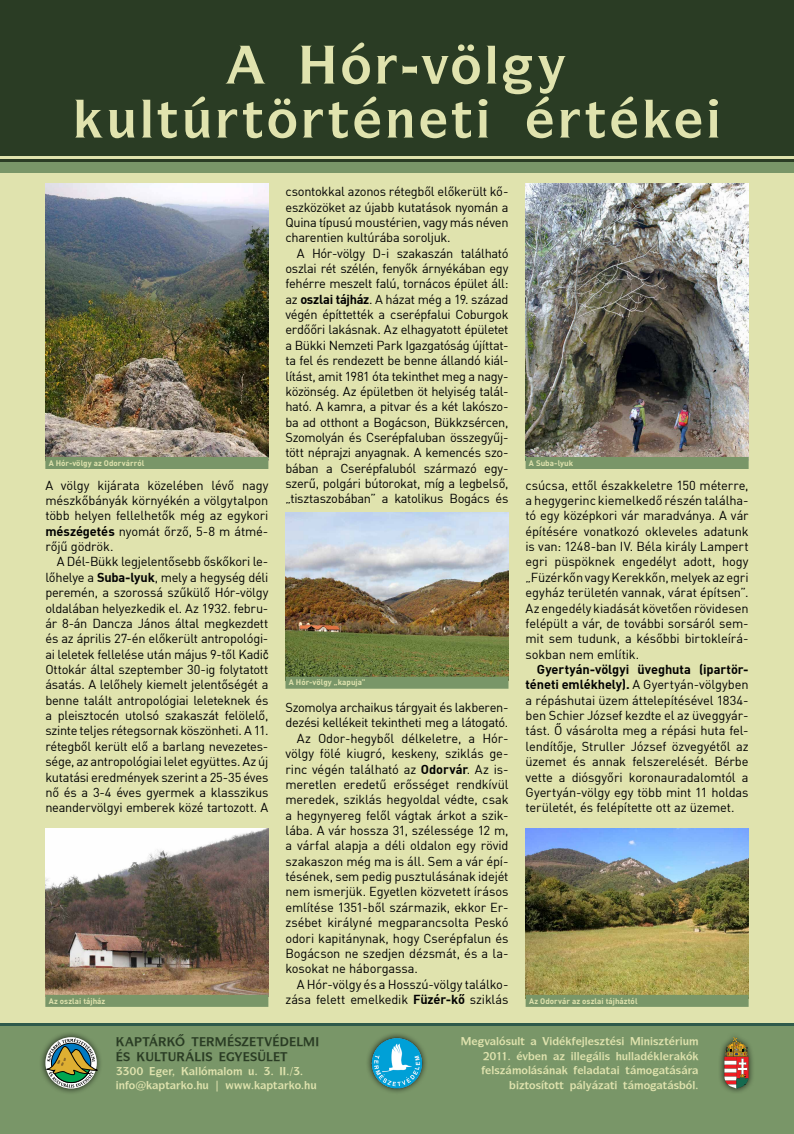
<style>
.page{position:relative;width:794px;height:1134px;background:#fff}
.page>*{position:absolute;margin:0;border:0;box-sizing:border-box;transform-origin:0 0}
.t1{font:700 52px "Symbol PFL";color:#e0e3ae}
.t2{font:12.8px/15.4px "Din";letter-spacing:-.015em;color:#000;text-align:justify}
.t3{font:700 10.8px "Symbol PFL";color:#e0e3ae}
.t4{font:700 8px "DIN Pro";color:#e0e3ae}
.s1{font-weight:700}
.s2{font-family:"Arial Narrow"}
</style>
<div class="page">
<div style="left:0;top:0;width:793px;height:1134px;background:#e0e3ae"></div>
<div style="left:0;top:1024px;width:794px;height:110px;background:#799668"></div>
<hr style="left:0;top:1024px;width:794px;height:2px;background:#2e5a4b">
<div style="left:39px;top:1031px;width:64px;height:64px;background:#000;opacity:.75"></div>
<svg style="left:47px;top:1038px;width:51px;height:49px;background:#80926e"></svg>
<div style="left:365px;top:1032px;width:63px;height:62px;background:#000;opacity:.75"></div>
<img style="left:371px;top:1037px;width:52px;height:52px">
<div style="left:718px;top:1031px;width:37px;height:63px;background:#000;opacity:.75"></div>
<svg style="left:724px;top:1037px;width:24px;height:52px"></svg>
<div style="left:0;top:0;width:794px;height:169px;background:#2a3c24"></div>
<div style="left:0;top:162px;width:794px;height:11px;background:#799668"></div>
<hr style="left:0;top:156px;width:793px;height:2px;background:#e0e3ae">
<img style="left:285px;top:513px;width:223px;height:164px">
<img style="left:45px;top:828px;width:223px;height:167px">
<img style="left:525px;top:828px;width:223px;height:167px">
<img style="left:45px;top:184px;width:223px;height:273px">
<div style="left:45px;top:457px;width:223px;height:12px;background:#799668"></div>
<img style="left:525px;top:184px;width:223px;height:273px">
<div style="left:525px;top:457px;width:223px;height:12px;background:#799668"></div>
<div style="left:285px;top:677px;width:223px;height:12px;background:#799668"></div>
<div style="left:45px;top:995px;width:223px;height:12px;background:#799668"></div>
<div style="left:525px;top:995px;width:223px;height:12px;background:#799668"></div>
<h1 class="t1" style="left:298px;top:30px;width:202px">★ ❖●</h1>
<h1 class="t1" style="left:106px;top:84px;width:368px">◆●▼ ▼ ▼■▼</h1>
<p class="t2" style="left:285px;top:184px;width:224px">csontokkal azonos rétegből előkerült kő&shy;eszközöket az újabb kutatások nyomán a Quina típusú moustérien, vagy más néven charentien kultúrába soroljuk.</p>
<p class="t2" style="left:285px;top:245px;width:225px;text-indent:11px">A Hór-völgy D-i szakaszán található oszlai rét szélén, fenyők árnyékában egy fehérre meszelt falú, tornácos épület áll: az <span class="s1">oszlai tájház</span>. A házat még a 19. század végén építtették a cserépfalui Coburgok erdőőri lakásnak. Az elhagyatott épületet a Bükki Nemzeti Park Igazgatóság újíttat&shy;ta fel és rendezett be benne állandó kiál&shy;lítást, amit 1981 óta tekinthet meg a nagy&shy;közönség. Az épületben öt helyiség talál&shy;ható. A kamra, a pitvar és a két lakószo&shy;ba ad otthont a Bogácson, Bükkzsércen, Szomolyán és Cserépfaluban összegyűj&shy;tött néprajzi anyagnak. A kemencés szo&shy;bában a Cserépfaluból származó egy&shy;szerű, polgári bútorokat, míg a legbelső, „tisztaszobában” a katolikus Bogács és</p>
<p class="t4" style="left:49px;top:457px;width:97px">A Hór-völgy az Odorvárról</p>
<p class="t4" style="left:529px;top:457px;width:46px">A Suba-lyuk</p>
<p class="t2" style="left:45px;top:477px;width:225px">A völgy kijárata közelében lévő nagy mészkőbányák környékén a völgytalpon több helyen fellelhetők még az egykori <span class="s1">mészégetés</span> nyomát őrző, 5-8 m átmé&shy;rőjű gödrök.</p>
<p class="t2" style="left:45px;top:554px;width:225px;text-indent:11px">A Dél-Bükk legjelentősebb őskőkori le&shy;lőhelye a <span class="s1">Suba-lyuk</span>, mely a hegység déli peremén, a szorossá szűkülő Hór-völgy oldalában helyezkedik el. Az 1932. febru&shy;ár 8-án Dancza János által megkezdett és az április 27-én előkerült antropológi&shy;ai leletek fellelése után május 9-től Kadi<span class="s2">č </span>Ottokár által szeptember 30-ig folytatott ásatás. A lelőhely kiemelt jelentőségét a benne talált antropológiai leleteknek és a pleisztocén utolsó szakaszát felölelő, szinte teljes rétegsornak köszönheti. A 11. rétegből került elő a barlang nevezetes&shy;sége, az antropológiai lelet együttes. Az új kutatási eredmények szerint a 25-35 éves nő és a 3-4 éves gyermek a klasszikus neandervölgyi emberek közé tartozott. A</p>
<p class="t2" style="left:525px;top:477px;width:225px">csúcsa, ettől északkeletre 150 méterre, a hegygerinc kiemelkedő részén találha&shy;tó egy középkori vár maradványa. A vár építésére vonatkozó okleveles adatunk is van: 1248-ban IV. Béla király Lampert egri püspöknek engedélyt adott, hogy „Füzérkőn vagy Kerekkőn, melyek az egri egyház területén vannak, várat építsen”.<br>Az engedély kiadását követően rövidesen felépült a vár, de további sorsáról sem&shy;mit sem tudunk, a későbbi birtokleírá&shy;sokban nem említik.</p>
<p class="t2" style="left:525px;top:661px;width:225px;text-indent:11px"><span class="s1">Gyertyán-völgyi üveghuta (ipartör&shy;téneti emlékhely).</span> A Gyertyán-völgyben a répáshutai üzem áttelepítésével 1834- ben Schier József kezdte el az üveggyár&shy;tást. Ő vásárolta meg a répási huta fel&shy;lendítője, Struller József özvegyétől az üzemet és annak felszerelését. Bérbe vette a diósgyőri koronauradalomtól a Gyertyán-völgy egy több mint 11 holdas területét, és felépítette ott az üzemet.</p>
<p class="t4" style="left:289px;top:677px;width:78px">A Hór-völgy „kapuja”</p>
<p class="t2" style="left:285px;top:699px;width:224px">Szomolya archaikus tárgyait és lakberen-</p>
<p class="t2" style="left:285px;top:715px;width:224px">dezési kellékeit tekintheti meg a látogató.</p>
<p class="t2" style="left:297px;top:730px;width:213px">Az Odor-hegyből délkeletre, a Hór-</p>
<p class="t2" style="left:285px;top:746px;width:224px">völgy fölé kiugró, keskeny, sziklás ge-</p>
<p class="t2" style="left:285px;top:761px;width:225px">rinc végén található az <span class="s1">Odorvár</span>. Az is-</p>
<p class="t2" style="left:285px;top:776px;width:225px">meretlen eredetű erősséget rendkívül</p>
<p class="t2" style="left:285px;top:792px;width:224px">meredek, sziklás hegyoldal védte, csak</p>
<p class="t2" style="left:285px;top:807px;width:224px">a hegynyereg felől vágtak árkot a szik-</p>
<p class="t2" style="left:285px;top:822px;width:224px">lába. A vár hossza 31, szélessége 12 m,</p>
<p class="t2" style="left:285px;top:838px;width:224px">a várfal alapja a déli oldalon egy rövid</p>
<p class="t2" style="left:285px;top:853px;width:224px">szakaszon még ma is áll. Sem a vár épí-</p>
<p class="t2" style="left:285px;top:868px;width:225px">tésének, sem pedig pusztulásának idejét</p>
<p class="t2" style="left:285px;top:884px;width:224px">nem ismerjük. Egyetlen közvetett írásos</p>
<p class="t2" style="left:285px;top:899px;width:224px">említése 1351-ből származik, ekkor Er-</p>
<p class="t2" style="left:285px;top:915px;width:224px">zsébet királyné megparancsolta Peskó</p>
<p class="t2" style="left:285px;top:930px;width:225px">odori kapitánynak, hogy Cserépfalun és</p>
<p class="t2" style="left:285px;top:945px;width:224px">Bogácson ne szedjen dézsmát, és a la-</p>
<p class="t2" style="left:285px;top:961px;width:134px">kosokat ne háborgassa.</p>
<p class="t2" style="left:297px;top:976px;width:213px">A Hór-völgy és a Hosszú-völgy találko-</p>
<p class="t2" style="left:285px;top:991px;width:224px">zása felett emelkedik <span class="s1">Füzér-kő</span> sziklás</p>
<p class="t4" style="left:49px;top:995px;width:58px">Az oszlai tájház</p>
<p class="t4" style="left:529px;top:995px;width:110px">Az Odorvár az oszlai tájháztól</p>
<p class="t3" style="left:165px;top:1077px;width:45px">▼ □◆</p>
<p class="t3" style="left:273px;top:1077px;width:45px">▼ □◆</p>
<p class="t3" style="left:485px;top:1034px;width:42px">❖ ● ▲◆●▼</p>
<p class="t3" style="left:585px;top:1034px;width:38px">●▲▼▲</p>
<p class="t3" style="left:644px;top:1034px;width:26px">■▲▼</p>
<p class="t3" style="left:599px;top:1048px;width:37px">● ▲ ◆●●</p>
<p class="t3" style="left:660px;top:1048px;width:5px">●</p>
<p class="t3" style="left:521px;top:1063px;width:35px">□●▲■</p>
<p class="t3" style="left:625px;top:1063px;width:57px">▼ □▼▲</p>
<p class="t3" style="left:525px;top:1077px;width:41px">▼□▲ ▼□▼▼</p>
<p class="t3" style="left:583px;top:1077px;width:46px">● ▼ ▼</p>
<p class="t3" style="left:643px;top:1077px;width:53px">□▼▲●</p>
</div>
